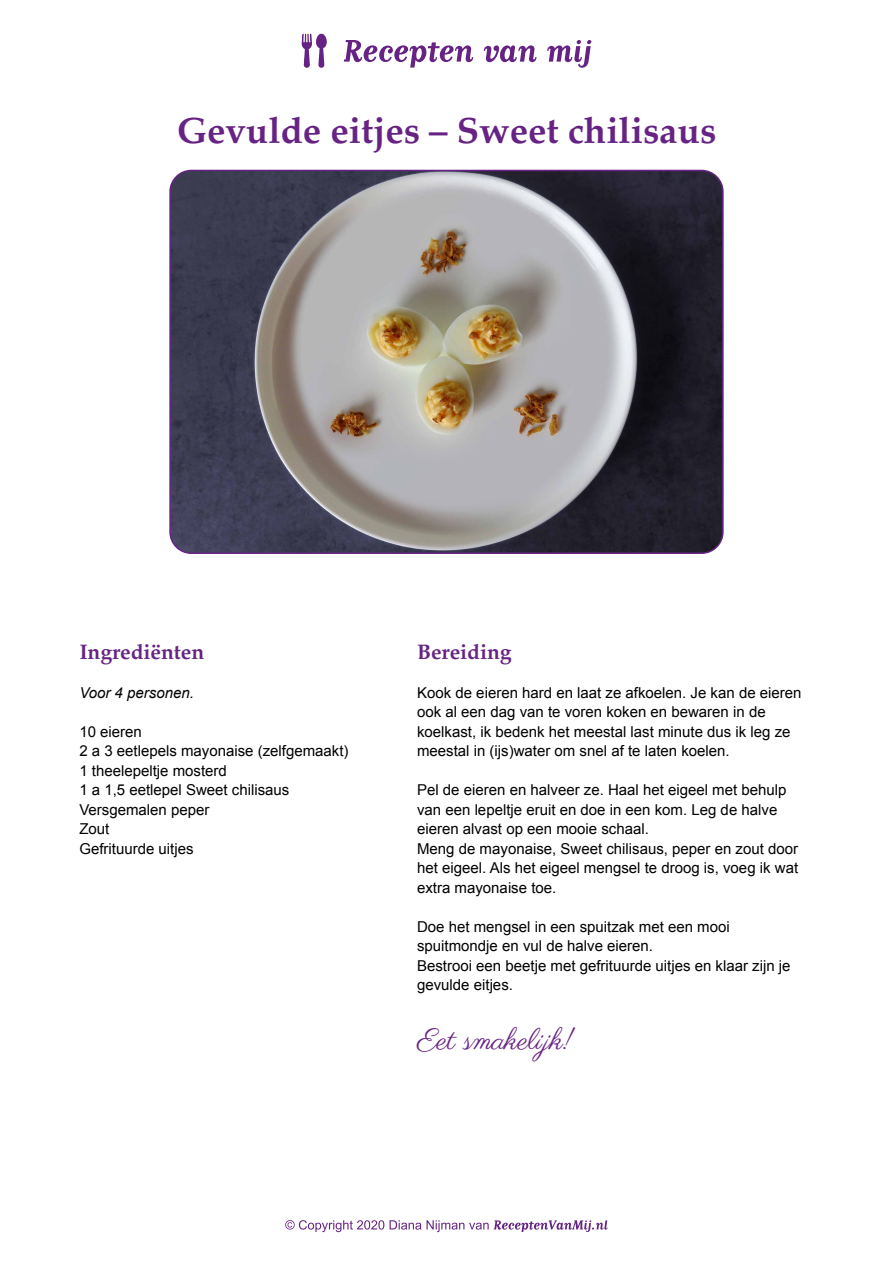
<style>
.page{position:relative;width:893px;height:1263px;background:#fff}
.page>*{position:absolute;margin:0;border:0;box-sizing:border-box;transform-origin:0 0}
.t1{font:700 36.6px "Palatino";color:#662383}
.t2{font:30px "Parisienne";color:#662383}
.t3{font:700 21px "Palatino";color:#662383}
.t4{font:15px/19.5px "Arial";color:#010101}
.t5{font:italic 15px "Arial";color:#010101}
</style>
<div class="page">
<img style="left:172px;top:170px;width:549px;height:381px">
<div style="left:169px;top:170px;width:555px;height:384px;border:2px solid #662383;border-radius:21px"></div>
<svg style="left:302px;top:34px;width:25px;height:34px"></svg>
<svg style="left:344px;top:40px;width:129px;height:28px"></svg>
<svg style="left:484px;top:45px;width:53px;height:17px"></svg>
<svg style="left:547px;top:40px;width:44px;height:28px"></svg>
<svg style="left:285px;top:1220px;width:99px;height:12px"></svg>
<svg style="left:390px;top:1220px;width:218px;height:12px"></svg>
<h1 class="t1" style="left:177px;top:99px;width:541px">Gevulde eitjes – Sweet chilisaus</h1>
<h3 class="t3" style="left:79px;top:634px;width:126px">Ingrediënten</h3>
<p class="t5" style="left:79px;top:683px;width:116px">Voor 4 personen.</p>
<p class="t4" style="left:79px;top:722px;width:271px">10 eieren<br>2 a 3 eetlepels mayonaise (zelfgemaakt)<br>1 theelepeltje mosterd<br>1 a 1,5 eetlepel Sweet chilisaus<br>Versgemalen peper<br>Zout<br>Gefrituurde uitjes</p>
<h3 class="t3" style="left:417px;top:634px;width:96px">Bereiding</h3>
<p class="t4" style="left:417px;top:683px;width:386px">Kook de eieren hard en laat ze afkoelen. Je kan de eieren ook al een dag van te voren koken en bewaren in de koelkast, ik bedenk het meestal last minute dus ik leg ze meestal in (ijs)water om snel af te laten koelen.</p>
<p class="t4" style="left:417px;top:780px;width:383px">Pel de eieren en halveer ze. Haal het eigeel met behulp van een lepeltje eruit en doe in een kom. Leg de halve eieren alvast op een mooie schaal.<br>Meng de mayonaise, Sweet chilisaus, peper en zout door het eigeel. Als het eigeel mengsel te droog is, voeg ik wat extra mayonaise toe.</p>
<p class="t4" style="left:417px;top:917px;width:375px">Doe het mengsel in een spuitzak met een mooi spuitmondje en vul de halve eieren.<br>Bestrooi een beetje met gefrituurde uitjes en klaar zijn je gevulde eitjes.</p>
<h2 class="t2" style="left:417px;top:1021px;width:158px">Eet smakelijk!</h2>
</div>
